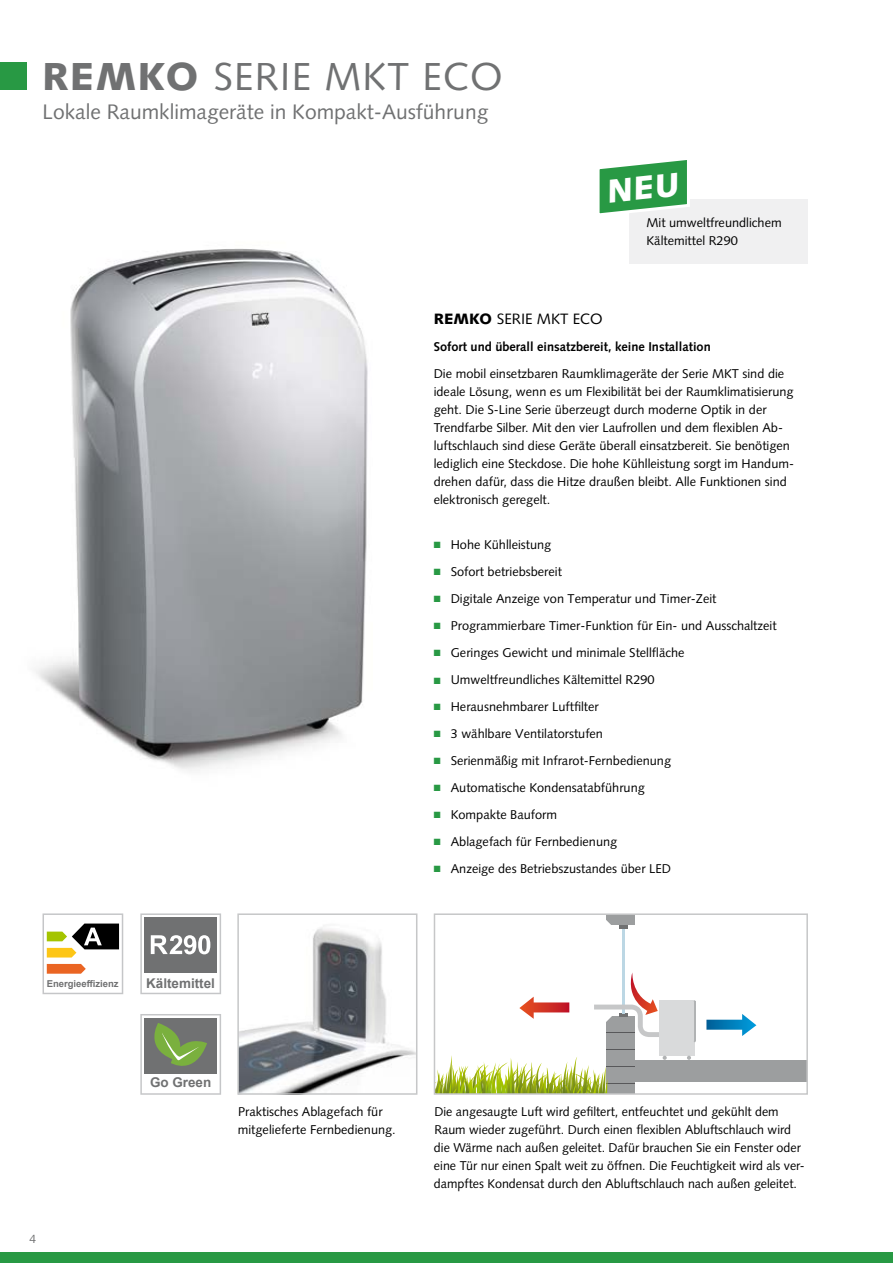
<style>
.page{position:relative;width:893px;height:1263px;background:#fff}
.page>*{position:absolute;margin:0;border:0;box-sizing:border-box;transform-origin:0 0}
.Headline{font:39px "Syntax LT Std";letter-spacing:.03em;color:#707172}
.Subheadline{font:21px "Syntax LT Std";color:#707172}
.Fliesstext_Headline{font:15px "Syntax LT Std";color:#000}
.Preise{font:700 13.5px "Arial";color:#707172}
.Fliesstext{font:12.75px/18px "Syntax LT Std";color:#000}
.Bildunterschrift{font:12.75px/18px "Syntax LT Std";color:#000}
.Fliesstext_Subheadli{font:700 12.75px "Syntax LT Std";color:#000}
.Bullet_Points{font:12.75px "Syntax LT Std";color:#000}
.t1{font:12px "Syntax LT Std";color:#707172}
.t2{font:700 9.45px "Arial";color:#707172}
.s1{font-weight:900}
.s2{color:#289944}
</style>
<div class="page">
<div style="left:0;top:1252px;width:893px;height:11px;background:#289944"></div>
<div style="left:0;top:63px;width:27px;height:27px;background:#289944"></div>
<img style="left:35px;top:248px;width:333px;height:523px">
<svg style="left:43px;top:913px;width:80px;height:81px"></svg>
<div style="left:606px;top:914px;width:29px;height:14px;background:#9c9e9f"></div>
<div style="left:606px;top:1033px;width:11px;height:16px;background:#9c9e9f"></div>
<div style="left:618px;top:1033px;width:17px;height:16px;background:#9c9e9f"></div>
<div style="left:635px;top:1060px;width:172px;height:22px;background:#9c9e9f"></div>
<svg style="left:437px;top:1049px;width:198px;height:43px"></svg>
<svg style="left:706px;top:1014px;width:50px;height:22px"></svg>
<svg style="left:519px;top:997px;width:50px;height:22px"></svg>
<svg style="left:606px;top:920px;width:29px;height:9px"></svg>
<hr style="left:622px;top:929px;width:3px;height:84px;background:#bcd7e4">
<svg style="left:594px;top:972px;width:65px;height:65px"></svg>
<div style="left:659px;top:1000px;width:36px;height:56px;background:#d9dadb"></div>
<svg style="left:663px;top:1056px;width:4px;height:4px"></svg>
<svg style="left:687px;top:1056px;width:4px;height:4px"></svg>
<hr style="left:694px;top:1001px;width:2px;height:40px;background:#b1b3b4">
<div style="left:434px;top:913px;width:374px;height:182px;border:2px solid #c6c7c8"></div>
<svg style="left:140px;top:913px;width:81px;height:81px"></svg>
<img style="left:240px;top:928px;width:174px;height:164px">
<div style="left:237px;top:913px;width:180px;height:182px;border:2px solid #c6c7c8"></div>
<div style="left:629px;top:199px;width:179px;height:64px;background:#f0f0f1"></div>
<svg style="left:140px;top:1014px;width:81px;height:81px"></svg>
<svg style="left:599px;top:160px;width:91px;height:54px"></svg>
<p class="Headline" style="left:42px;top:53px;width:462px"><span class="s1">REMKO</span> SERIE MKT ECO</p>
<p class="Subheadline" style="left:43px;top:99px;width:447px">Lokale Raumklimageräte in Kompakt-Ausführung</p>
<p class="Fliesstext" style="left:646px;top:213px;width:137px">Mit umweltfreundlichem<br>Kältemittel R290</p>
<p class="Fliesstext_Headline" style="left:434px;top:310px;width:171px"><span class="s1">REMKO</span> SERIE MKT ECO</p>
<p class="Fliesstext_Subheadli" style="left:434px;top:339px;width:278px">Sofort und überall einsatzbereit, keine Installation</p>
<p class="Fliesstext" style="left:434px;top:365px;width:362px">Die mobil einsetzbaren Raumklimageräte der Serie MKT sind die ideale Lösung, wenn es um Flexibilität bei der Raumklimatisierung geht. Die S-Line Serie überzeugt durch moderne Optik in der Trendfarbe Silber. Mit den vier Laufrollen und dem flexiblen Ab&shy;luftschlauch sind diese Geräte überall einsatzbereit. Sie benötigen lediglich eine Steckdose. Die hohe Kühlleistung sorgt im Handum&shy;drehen dafür, dass die Hitze draußen bleibt. Alle Funktionen sind elektronisch geregelt.</p>
<p class="Fliesstext" style="left:434px;top:536px;width:119px"><span class="s2">■</span> Hohe Kühlleistung</p>
<p class="Fliesstext" style="left:434px;top:563px;width:130px"><span class="s2">■</span> Sofort betriebsbereit</p>
<p class="Fliesstext" style="left:434px;top:590px;width:284px"><span class="s2">■</span> Digitale Anzeige von Temperatur und Timer-Zeit</p>
<p class="Fliesstext" style="left:434px;top:617px;width:344px"><span class="s2">■</span> Programmierbare Timer-Funktion für Ein- und Ausschaltzeit</p>
<p class="Fliesstext" style="left:434px;top:644px;width:252px"><span class="s2">■</span> Geringes Gewicht und minimale Stellfläche</p>
<p class="Bullet_Points" style="left:434px;top:672px;width:222px"><span class="s2">■</span> Umweltfreundliches Kältemittel R290</p>
<p class="Fliesstext" style="left:434px;top:698px;width:167px"><span class="s2">■</span> Herausnehmbarer Luftfilter</p>
<p class="Fliesstext" style="left:434px;top:725px;width:171px"><span class="s2">■</span> 3 wählbare Ventilatorstufen</p>
<p class="Fliesstext" style="left:434px;top:752px;width:239px"><span class="s2">■</span> Serienmäßig mit Infrarot-Fernbedienung</p>
<p class="Fliesstext" style="left:434px;top:779px;width:213px"><span class="s2">■</span> Automatische Kondensatabführung</p>
<p class="Fliesstext" style="left:434px;top:806px;width:125px"><span class="s2">■</span> Kompakte Bauform</p>
<p class="Fliesstext" style="left:434px;top:833px;width:185px"><span class="s2">■</span> Ablagefach für Fernbedienung</p>
<p class="Fliesstext" style="left:434px;top:860px;width:239px"><span class="s2">■</span> Anzeige des Betriebszustandes über LED</p>
<p class="t2" style="left:47px;top:977px;width:74px">Energieeffizienz</p>
<p class="Preise" style="left:146px;top:973px;width:70px">Kältemittel</p>
<p class="Preise" style="left:150px;top:1073px;width:63px">Go Green</p>
<p class="Bildunterschrift" style="left:238px;top:1103px;width:159px">Praktisches Ablagefach für mitgelieferte Fernbedienung.</p>
<p class="t1" style="left:29px;top:1231px;width:8px">4</p>
<p class="Bildunterschrift" style="left:434px;top:1103px;width:372px">Die angesaugte Luft wird gefiltert, entfeuchtet und gekühlt dem Raum wieder zugeführt. Durch einen flexiblen Abluftschlauch wird die Wärme nach außen geleitet. Dafür brauchen Sie ein Fenster oder eine Tür nur einen Spalt weit zu öffnen. Die Feuchtigkeit wird als ver&shy;dampftes Kondensat durch den Abluftschlauch nach außen geleitet.</p>
</div>
